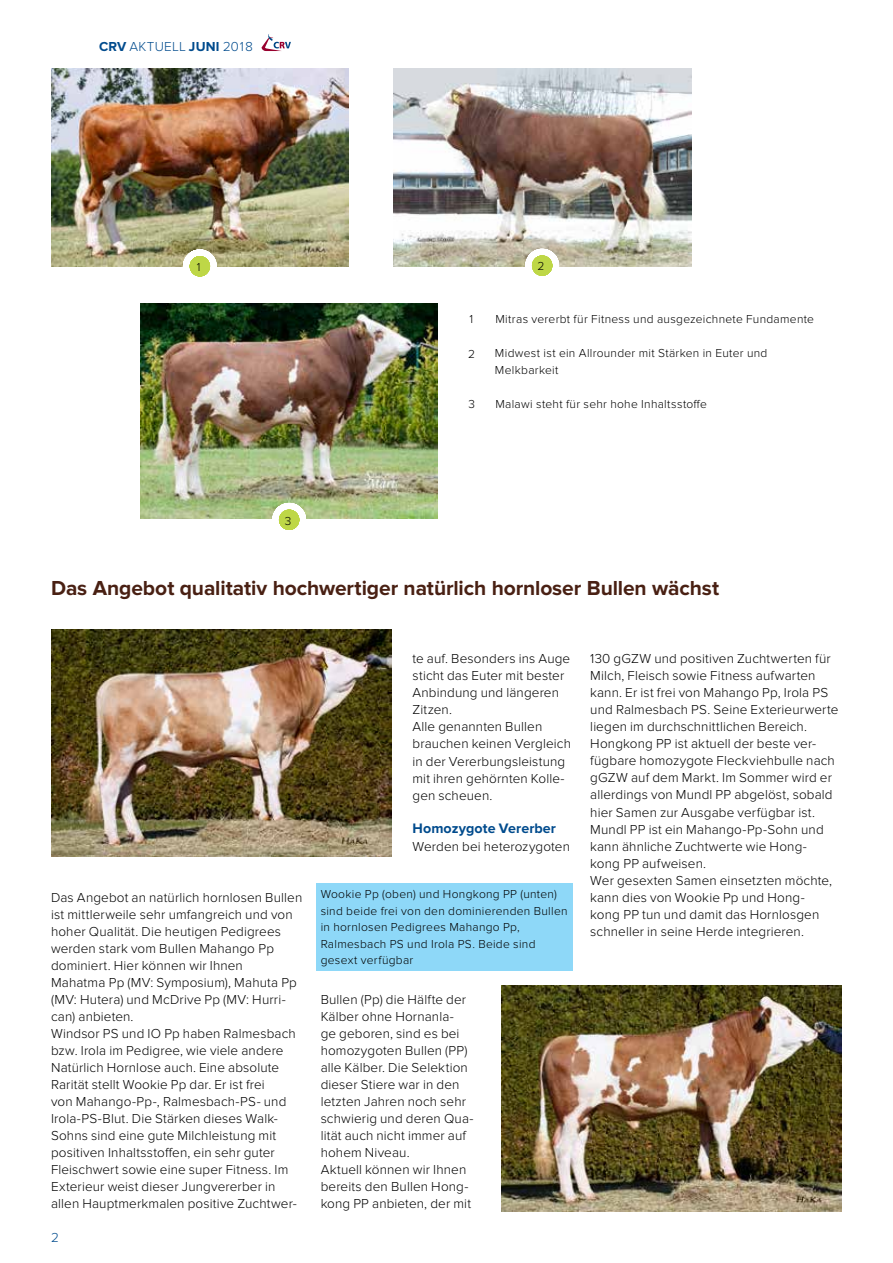
<style>
.page{position:relative;width:893px;height:1263px;background:#fff}
.page>*{position:absolute;margin:0;border:0;box-sizing:border-box;transform-origin:0 0}
.t1{font:700 21px "Proxima Nova";letter-spacing:-.005em;color:#492013}
.t2{font:700 14.25px "Proxima Nova";letter-spacing:.005em;color:#004b8d}
.t3{font:300 13.5px/17px "Proxima Nova";letter-spacing:.01em;color:#000}
.t4{font:300 13.5px "Proxima Nova";letter-spacing:.015em;color:#004b8d}
.t5{font:300 12px/16.5px "Proxima Nova";letter-spacing:.025em;color:#000}
.s1{font-weight:700}
</style>
<div class="page">
<svg style="left:262px;top:34px;width:29px;height:17px"></svg>
<img style="left:393px;top:68px;width:298px;height:198px">
<img style="left:51px;top:68px;width:298px;height:198px">
<img style="left:140px;top:304px;width:298px;height:215px">
<svg style="left:180px;top:246px;width:40px;height:31px"></svg>
<svg style="left:522px;top:246px;width:40px;height:30px"></svg>
<svg style="left:269px;top:500px;width:40px;height:30px"></svg>
<img style="left:502px;top:985px;width:340px;height:227px">
<img style="left:51px;top:629px;width:340px;height:227px">
<div style="left:316px;top:883px;width:256px;height:88px;background:#8ed8f8"></div>
<p class="t4" style="left:99px;top:39px;width:155px"><span class="s1">CRV</span> AKTUELL <span class="s1">JUNI</span> 2018</p>
<p class="t5" style="left:197px;top:259px;width:5px">1</p>
<p class="t5" style="left:285px;top:512px;width:8px">3</p>
<p class="t5" style="left:469px;top:311px;width:5px">1</p>
<p class="t5" style="left:468px;top:345px;width:8px">2</p>
<p class="t5" style="left:468px;top:395px;width:8px">3</p>
<p class="t5" style="left:537px;top:258px;width:8px">2</p>
<p class="t5" style="left:495px;top:311px;width:320px">Mitras vererbt für Fitness und ausgezeichnete Fundamente</p>
<p class="t5" style="left:495px;top:345px;width:274px;line-height:17px">Midwest ist ein Allrounder mit Stärken in Euter und<br>Melkbarkeit</p>
<p class="t5" style="left:495px;top:396px;width:213px">Malawi steht für sehr hohe Inhaltsstoffe</p>
<h1 class="t1" style="left:51px;top:576px;width:670px">Das Angebot qualitativ hochwertiger natürlich hornloser Bullen wächst</h1>
<p class="t3" style="left:51px;top:889px;width:253px">Das Angebot an natürlich hornlosen Bullen ist mittlerweile sehr umfangreich und von hoher Qualität. Die heutigen Pedigrees werden stark vom Bullen Mahango Pp dominiert. Hier können wir Ihnen<br>Mahatma Pp (MV: Symposium), Mahuta Pp (MV: Hutera) und McDrive Pp (MV: Hurri&shy;can) anbieten.<br>Windsor PS und IO Pp haben Ralmesbach bzw. Irola im Pedigree, wie viele andere Natürlich Hornlose auch. Eine absolute Rarität stellt Wookie Pp dar. Er ist frei<br>von Mahango-Pp-, Ralmesbach-PS- und Irola-PS-Blut. Die Stärken dieses Walk-Sohns sind eine gute Milchleistung mit positiven Inhaltsstoffen, ein sehr guter Fleischwert sowie eine super Fitness. Im Exterieur weist dieser Jungvererber in allen Hauptmerkmalen positive Zuchtwer-</p>
<p class="t4" style="left:51px;top:1229px;width:9px">2</p>
<p class="t3" style="left:412px;top:651px;width:160px">te auf. Besonders ins Auge sticht das Euter mit bester<br>Anbindung und längeren<br>Zitzen.<br>Alle genannten Bullen brauchen keinen Vergleich in der Vererbungsleistung mit ihren gehörnten Kolle&shy;gen scheuen.</p>
<p class="t2" style="left:412px;top:820px;width:145px">Homozygote Vererber</p>
<p class="t3" style="left:412px;top:838px;width:159px">Werden bei heterozygoten</p>
<p class="t5" style="left:321px;top:886px;width:248px">Wookie Pp (oben) und Hongkong PP (unten) sind beide frei von den dominierenden Bullen in hornlosen Pedigrees Mahango Pp, Ralmesbach PS und Irola PS. Beide sind gesext verfügbar</p>
<p class="t3" style="left:321px;top:991px;width:154px">Bullen (Pp) die Hälfte der<br>Kälber ohne Hornanla-<br>ge geboren, sind es bei homozygoten Bullen (PP) alle Kälber. Die Selektion dieser Stiere war in den letzten Jahren noch sehr schwierig und deren Qua&shy;lität auch nicht immer auf hohem Niveau.<br>Aktuell können wir Ihnen bereits den Bullen Hong&shy;kong PP anbieten, der mit</p>
<p class="t3" style="left:590px;top:650px;width:250px">130 gGZW und positiven Zuchtwerten für Milch, Fleisch sowie Fitness aufwarten kann. Er ist frei von Mahango Pp, Irola PS und Ralmesbach PS. Seine Exterieurwerte liegen im durchschnittlichen Bereich.<br>Hongkong PP ist aktuell der beste ver&shy;fügbare homozygote Fleckviehbulle nach gGZW auf dem Markt. Im Sommer wird er allerdings von Mundl PP abgelöst, sobald hier Samen zur Ausgabe verfügbar ist.<br>Mundl PP ist ein Mahango-Pp-Sohn und kann ähnliche Zuchtwerte wie Hong&shy;kong PP aufweisen.<br>Wer gesexten Samen einsetzten möchte, kann dies von Wookie Pp und Hong-<br>kong PP tun und damit das Hornlosgen schneller in seine Herde integrieren.</p>
</div>
